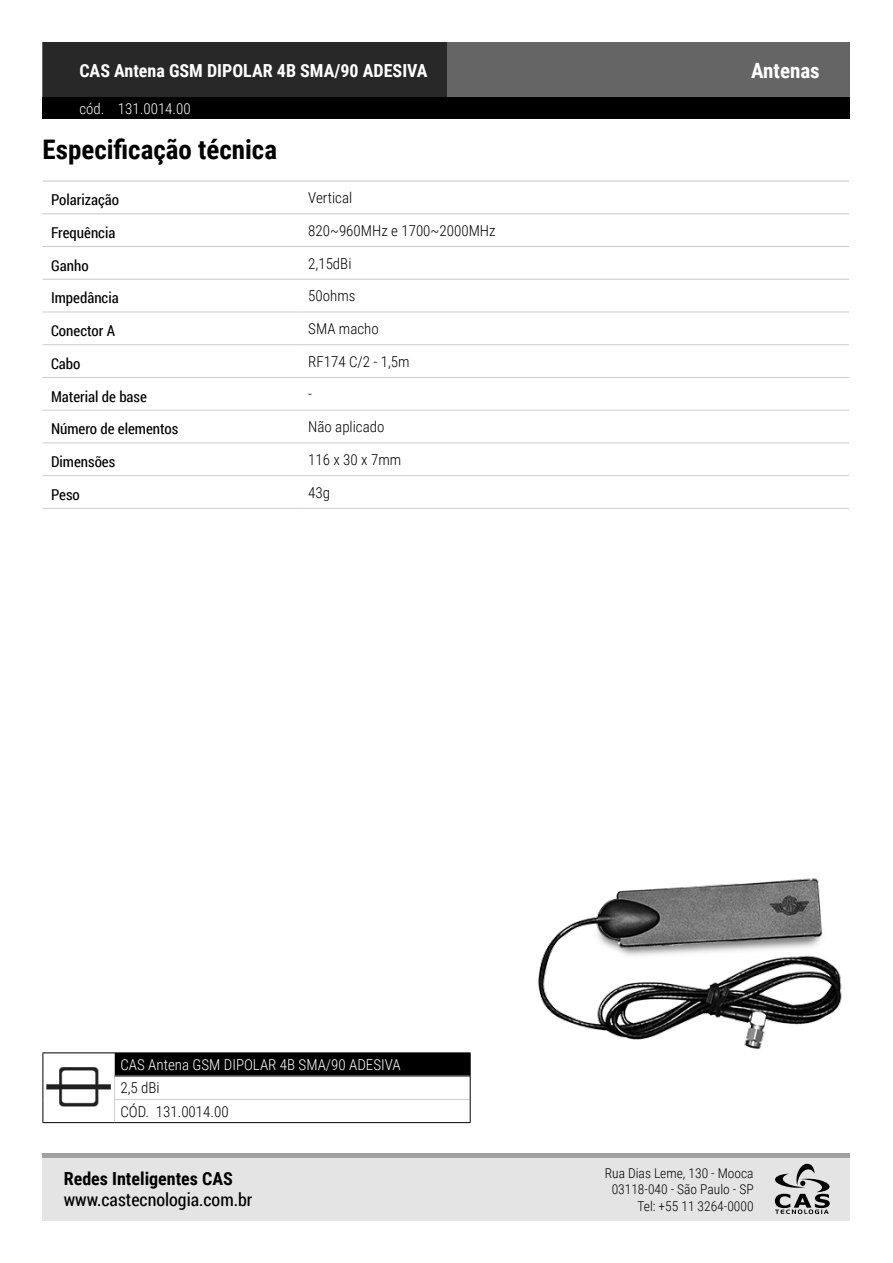
<style>
.page{position:relative;width:893px;height:1263px;background:#fff}
.page>*{position:absolute;margin:0;border:0;box-sizing:border-box;transform-origin:0 0}
.t1{font:700 27px "Roboto Condensed";color:#000}
.t2{font:700 21px "Roboto Condensed";color:#fff}
.t3{font:700 18px "Roboto Condensed";color:#fff}
.t4{font:18px "Roboto Condensed";color:#000}
.t5{font:700 18px "Roboto Condensed";color:#000}
.t6{font:300 15px/23.2px "Roboto Condensed";color:#000}
.t7{font:15px "Roboto Condensed";color:#000}
.t8{font:300 15px "Roboto Condensed";color:#fff}
.t9{font:300 13.5px/16.5px "Roboto Condensed";color:#000;text-align:right}
</style>
<div class="page">
<div style="left:43px;top:43px;width:807px;height:76px;background:#656565"></div>
<div style="left:43px;top:98px;width:807px;height:21px;background:#000"></div>
<div style="left:43px;top:43px;width:403px;height:55px;background:#282828"></div>
<div style="left:43px;top:1157px;width:807px;height:63px;background:#e4e4e4"></div>
<svg style="left:774px;top:1163px;width:56px;height:51px"></svg>
<hr style="left:43px;top:1153px;width:807px;height:4px;background:#a0a0a0">
<hr style="left:43px;top:180px;width:257px;height:2px;background:#cdcdcd">
<hr style="left:300px;top:180px;width:549px;height:2px;background:#cdcdcd">
<hr style="left:43px;top:213px;width:257px;height:1px;background:#cdcdcd">
<hr style="left:300px;top:213px;width:549px;height:1px;background:#cdcdcd">
<hr style="left:43px;top:246px;width:257px;height:1px;background:#cdcdcd">
<hr style="left:300px;top:246px;width:549px;height:1px;background:#cdcdcd">
<hr style="left:43px;top:279px;width:257px;height:1px;background:#cdcdcd">
<hr style="left:300px;top:279px;width:549px;height:1px;background:#cdcdcd">
<hr style="left:43px;top:312px;width:257px;height:1px;background:#cdcdcd">
<hr style="left:300px;top:312px;width:549px;height:1px;background:#cdcdcd">
<hr style="left:43px;top:344px;width:257px;height:1px;background:#cdcdcd">
<hr style="left:300px;top:344px;width:549px;height:1px;background:#cdcdcd">
<hr style="left:43px;top:377px;width:257px;height:1px;background:#cdcdcd">
<hr style="left:300px;top:377px;width:549px;height:1px;background:#cdcdcd">
<hr style="left:43px;top:410px;width:257px;height:1px;background:#cdcdcd">
<hr style="left:300px;top:410px;width:549px;height:1px;background:#cdcdcd">
<hr style="left:43px;top:442px;width:257px;height:1px;background:#cdcdcd">
<hr style="left:300px;top:442px;width:549px;height:1px;background:#cdcdcd">
<hr style="left:43px;top:475px;width:257px;height:1px;background:#cdcdcd">
<hr style="left:300px;top:475px;width:549px;height:1px;background:#cdcdcd">
<hr style="left:43px;top:508px;width:257px;height:1px;background:#cdcdcd">
<hr style="left:300px;top:508px;width:549px;height:1px;background:#cdcdcd">
<div style="left:114px;top:1053px;width:356px;height:23px;background:#000"></div>
<hr style="left:114px;top:1076px;width:356px;height:1px;background:#cdcdcd">
<hr style="left:114px;top:1099px;width:356px;height:1px;background:#cdcdcd">
<svg style="left:114px;top:1053px;width:1px;height:69px"></svg>
<hr style="left:43px;top:1052px;width:71px;height:1px;background:#000">
<svg style="left:43px;top:1053px;width:1px;height:69px"></svg>
<hr style="left:43px;top:1122px;width:71px;height:1px;background:#000">
<hr style="left:114px;top:1052px;width:357px;height:1px;background:#000">
<svg style="left:470px;top:1053px;width:1px;height:69px"></svg>
<hr style="left:114px;top:1122px;width:357px;height:1px;background:#000">
<img style="left:46px;top:1067px;width:65px;height:40px">
<img style="left:538px;top:878px;width:304px;height:171px">
<p class="t3" style="left:79px;top:58px;width:350px">CAS Antena GSM DIPOLAR 4B SMA/90 ADESIVA</p>
<h2 class="t2" style="left:751px;top:56px;width:70px">Antenas</h2>
<p class="t8" style="left:79px;top:98px;width:113px">cód. 131.0014.00</p>
<h1 class="t1" style="left:43px;top:130px;width:236px">Especificação técnica</h1>
<p class="t7" style="left:51px;top:190px;width:70px">Polarização</p>
<p class="t6" style="left:308px;top:186px;width:46px">Vertical</p>
<p class="t7" style="left:51px;top:222px;width:66px">Frequência</p>
<p class="t6" style="left:308px;top:218px;width:189px">820~960MHz e 1700~2000MHz</p>
<p class="t7" style="left:51px;top:255px;width:39px">Ganho</p>
<p class="t6" style="left:308px;top:251px;width:45px">2,15dBi</p>
<p class="t7" style="left:51px;top:288px;width:69px">Impedância</p>
<p class="t6" style="left:308px;top:284px;width:49px">50ohms</p>
<p class="t7" style="left:51px;top:320px;width:66px">Conector A</p>
<p class="t6" style="left:308px;top:316px;width:72px">SMA macho</p>
<p class="t7" style="left:51px;top:353px;width:31px">Cabo</p>
<p class="t6" style="left:308px;top:349px;width:103px">RF174 C/2 - 1,5m</p>
<p class="t7" style="left:51px;top:386px;width:97px">Material de base</p>
<p class="t6" style="left:308px;top:382px;width:5px">-</p>
<p class="t7" style="left:51px;top:419px;width:129px">Número de elementos</p>
<p class="t6" style="left:308px;top:415px;width:78px">Não aplicado</p>
<p class="t7" style="left:51px;top:451px;width:66px">Dimensões</p>
<p class="t6" style="left:308px;top:447px;width:94px">116 x 30 x 7mm</p>
<p class="t7" style="left:51px;top:484px;width:30px">Peso</p>
<p class="t6" style="left:308px;top:480px;width:23px">43g</p>
<p class="t8" style="left:120px;top:1054px;width:282px">CAS Antena GSM DIPOLAR 4B SMA/90 ADESIVA</p>
<p class="t6" style="left:120px;top:1076px;width:110px">2,5 dBi<br>CÓD. 131.0014.00</p>
<p class="t5" style="left:64px;top:1166px;width:171px">Redes Inteligentes CAS</p>
<p class="t4" style="left:64px;top:1187px;width:190px">www.castecnologia.com.br</p>
<p class="t9" style="left:605px;top:1164px;width:150px">Rua Dias Leme, 130 - Mooca<br>03118-040 - São Paulo - SP<br>Tel: +55 11 3264-0000</p>
</div>
